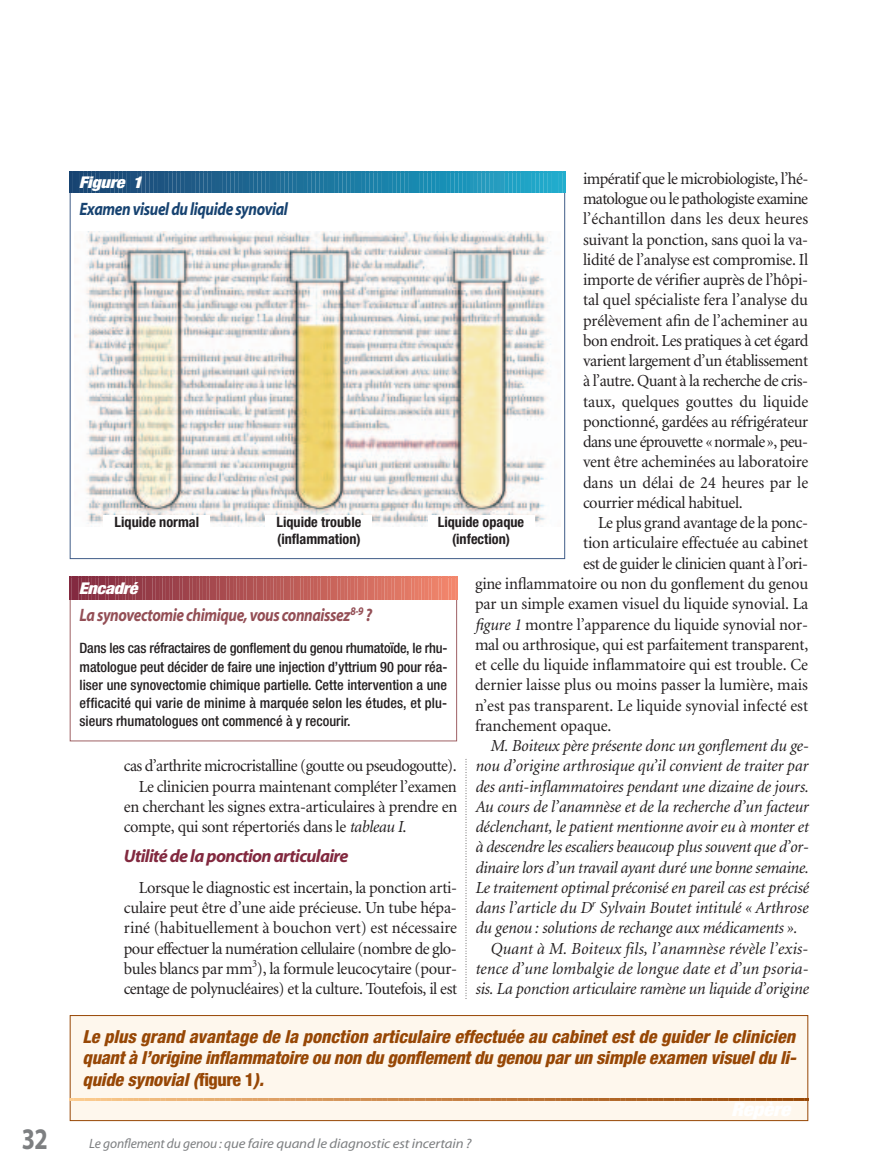
<style>
.page{position:relative;width:878px;height:1175px;background:#fff}
.page>*{position:absolute;margin:0;border:0;box-sizing:border-box;transform-origin:0 0}
.t1{font:700 30px "Myriad";color:#7d7f81;scale:.8 1}
.t2{font:italic 800 condensed 18px/21.8px "Helvetica Neue";letter-spacing:-.01em;color:#974705;text-align:justify}
.t3{font:italic 700 18px "Myriad";letter-spacing:-.025em;color:#944f56;scale:.85 1}
.t4{font:italic 700 18px "Myriad";letter-spacing:-.035em;color:#82293f}
.t5{font:italic 700 18px "Myriad";letter-spacing:-.025em;color:#174371;scale:.85 1}
.t6{font:16.8px/20.2px "Minion";letter-spacing:-.015em;color:#231f20;text-align:justify}
.t7{font:italic 16.8px "Minion";letter-spacing:-.01em;color:#231f20}
.t8{font:16.8px "Minion";letter-spacing:-.035em;color:#231f20}
.t9{font:italic 16.8px "Minion";letter-spacing:.01em;color:#231f20}
.t10{font:italic 900 condensed 16.2px "Helvetica Neue";letter-spacing:-.015em;color:#fff;scale:1.11 1}
.t11{font:500 condensed 14.25px/18.3px "Helvetica Neue";color:#231f20;text-align:justify}
.t12{font:700 condensed 14.25px/16.5px "Helvetica Neue";color:#231f20;text-align:center}
.t13{font:italic 13.5px "Myriad";letter-spacing:-.01em;color:#7d7f81}
.s1{font-style:italic}
.s2{font-style:normal}
</style>
<div class="page">
<svg style="left:465px;top:759px;width:1px;height:240px"></svg>
<svg style="left:70px;top:172px;width:495px;height:21px;background:#2279a0"></svg>
<div style="left:70px;top:1015px;width:737px;height:105px;background:#fef7ed"></div>
<div style="left:70px;top:1015px;width:738px;height:105px;border:1px solid #974705"></div>
<svg style="left:70px;top:1098px;width:23px;height:22px"></svg>
<hr style="left:97px;top:1098px;width:2px;height:22px;background:#f9c78a">
<svg style="left:103px;top:1098px;width:109px;height:22px"></svg>
<hr style="left:216px;top:1098px;width:2px;height:22px;background:#e6ae71">
<svg style="left:222px;top:1098px;width:109px;height:22px"></svg>
<hr style="left:335px;top:1098px;width:2px;height:22px;background:#d59559">
<svg style="left:341px;top:1098px;width:255px;height:22px"></svg>
<hr style="left:600px;top:1098px;width:2px;height:22px;background:#b16728">
<svg style="left:606px;top:1098px;width:109px;height:22px"></svg>
<hr style="left:719px;top:1098px;width:2px;height:22px;background:#a25414">
<svg style="left:725px;top:1098px;width:82px;height:22px"></svg>
<img style="left:74px;top:231px;width:477px;height:295px">
<div style="left:70px;top:577px;width:387px;height:164px;border:1px solid #9e6064"></div>
<svg style="left:70px;top:577px;width:387px;height:22px;background:#b85b5a"></svg>
<div style="left:428px;top:515px;width:106px;height:36px;background:#fff"></div>
<div style="left:266px;top:515px;width:106px;height:36px;background:#fff"></div>
<div style="left:104px;top:515px;width:106px;height:36px;background:#fff"></div>
<p class="t6" style="left:583px;top:170px;width:227px">impératif que le microbiologiste, l’hé&shy;matologue ou le pathologiste examine l’échantillon dans les deux heures suivant la ponction, sans quoi la va&shy;lidité de l’analyse est compromise. Il importe de vérifier auprès de l’hôpi&shy;tal quel spécialiste fera l’analyse du prélèvement afin de l’acheminer au bon endroit. Les pratiques à cet égard varient largement d’un établissement à l’autre. Quant à la recherche de cris&shy;taux, quelques gouttes du liquide ponctionné, gardées au réfrigérateur dans une éprouvette «normale», peu&shy;vent être acheminées au laboratoire dans un délai de 24 heures par le courrier médical habituel.</p>
<p class="t6" style="left:598px;top:514px;width:211px">Le plus grand avantage de la ponc-</p>
<p class="t6" style="left:583px;top:534px;width:226px">tion articulaire effectuée au cabinet</p>
<p class="t6" style="left:583px;top:554px;width:226px">est de guider le clinicien quant à l’ori-</p>
<p class="t6" style="left:475px;top:575px;width:335px">gine inflammatoire ou non du gonflement du genou</p>
<p class="t6" style="left:475px;top:595px;width:335px">par un simple examen visuel du liquide synovial. La</p>
<p class="t6" style="left:475px;top:615px;width:334px"><span class="s1">figure 1</span> montre l’apparence du liquide synovial nor-</p>
<p class="t6" style="left:475px;top:635px;width:335px">mal ou arthrosique, qui est parfaitement transparent,</p>
<p class="t6" style="left:475px;top:656px;width:334px">et celle du liquide inflammatoire qui est trouble. Ce</p>
<p class="t6" style="left:475px;top:676px;width:334px">dernier laisse plus ou moins passer la lumière, mais</p>
<p class="t6" style="left:475px;top:696px;width:334px">n’est pas transparent. Le liquide synovial infecté est</p>
<p class="t6" style="left:475px;top:716px;width:138px">franchement opaque.</p>
<p class="t7" style="left:490px;top:739px;width:320px">M. Boiteux père présente donc un gonflement du ge-</p>
<p class="t7" style="left:475px;top:759px;width:334px">nou d’origine arthrosique qu’il convient de traiter par</p>
<p class="t7" style="left:475px;top:779px;width:335px">des anti-inflammatoires pendant une dizaine de jours.</p>
<p class="t7" style="left:475px;top:800px;width:335px">Au cours de l’anamnèse et de la recherche d’un facteur</p>
<p class="t7" style="left:475px;top:820px;width:335px">déclenchant, le patient mentionne avoir eu à monter et</p>
<p class="t7" style="left:475px;top:840px;width:335px">à descendre les escaliers beaucoup plus souvent que d’or-</p>
<p class="t7" style="left:475px;top:860px;width:335px">dinaire lors d’un travail ayant duré une bonne semaine.</p>
<p class="t7" style="left:475px;top:881px;width:335px">Le traitement optimal préconisé en pareil cas est précisé</p>
<p class="t7" style="left:475px;top:901px;width:335px">dans l’article du D<sup>r</sup> Sylvain Boutet intitulé « Arthrose</p>
<p class="t7" style="left:475px;top:921px;width:323px">du genou : solutions de rechange aux médicaments ».</p>
<p class="t9" style="left:490px;top:941px;width:319px">Quant à M. Boiteux fils, l’anamnèse révèle l’exis-</p>
<p class="t7" style="left:475px;top:962px;width:334px">tence d’une lombalgie de longue date et d’un psoria-</p>
<p class="t7" style="left:475px;top:982px;width:335px">sis. La ponction articulaire ramène un liquide d’origine</p>
<p class="t10" style="left:79px;top:176px;width:59px">Figure 1</p>
<p class="t5" style="left:80px;top:202px;width:247px">Examen visuel du liquide synovial</p>
<p class="t12" style="left:114px;top:515px;width:86px">Liquide normal</p>
<p class="t12" style="left:276px;top:515px;width:86px;text-align:left">Liquide trouble (inflammation)</p>
<p class="t12" style="left:438px;top:515px;width:88px">Liquide opaque (infection)</p>
<p class="t10" style="left:79px;top:582px;width:54px">Encadré</p>
<p class="t3" style="left:80px;top:608px;width:346px">La synovectomie chimique, vous connaissez<sup>8-9</sup> ?</p>
<p class="t11" style="left:80px;top:640px;width:369px">Dans les cas réfractaires de gonflement du genou rhumatoïde, le rhu&shy;matologue peut décider de faire une injection d’yttrium 90 pour réa&shy;liser une synovectomie chimique partielle. Cette intervention a une efficacité qui varie de minime à marquée selon les études, et plu&shy;sieurs rhumatologues ont commencé à y recourir.</p>
<p class="t8" style="left:124px;top:759px;width:334px">cas d’arthrite microcristalline (goutte ou pseudogoutte).</p>
<p class="t6" style="left:139px;top:777px;width:319px">Le clinicien pourra maintenant compléter l’examen</p>
<p class="t6" style="left:124px;top:797px;width:335px">en cherchant les signes extra-articulaires à prendre en</p>
<p class="t6" style="left:124px;top:818px;width:284px">compte, qui sont répertoriés dans le <span class="s1">tableau I</span>.</p>
<p class="t4" style="left:124px;top:849px;width:226px">Utilité de la ponction articulaire</p>
<p class="t6" style="left:124px;top:878px;width:335px;text-indent:15px">Lorsque le diagnostic est incertain, la ponction arti&shy;culaire peut être d’une aide précieuse. Un tube hépa&shy;riné (habituellement à bouchon vert) est nécessaire pour effectuer la numération cellulaire (nombre de glo&shy;bules blancs par mm<sup>3</sup>), la formule leucocytaire (pour&shy;centage de polynucléaires) et la culture. Toutefois, il est</p>
<p class="t2" style="left:82px;top:1026px;width:715px">Le plus grand avantage de la ponction articulaire effectuée au cabinet est de guider le clinicien quant à l’origine inflammatoire ou non du gonflement du genou par un simple examen visuel du li&shy;quide synovial (<span class="s2">figure 1</span>).</p>
<h1 class="t1" style="left:22px;top:1127px;width:34px">32</h1>
<p class="t13" style="left:89px;top:1138px;width:384px">Le gonflement du genou : que faire quand le diagnostic est incertain ?</p>
</div>
